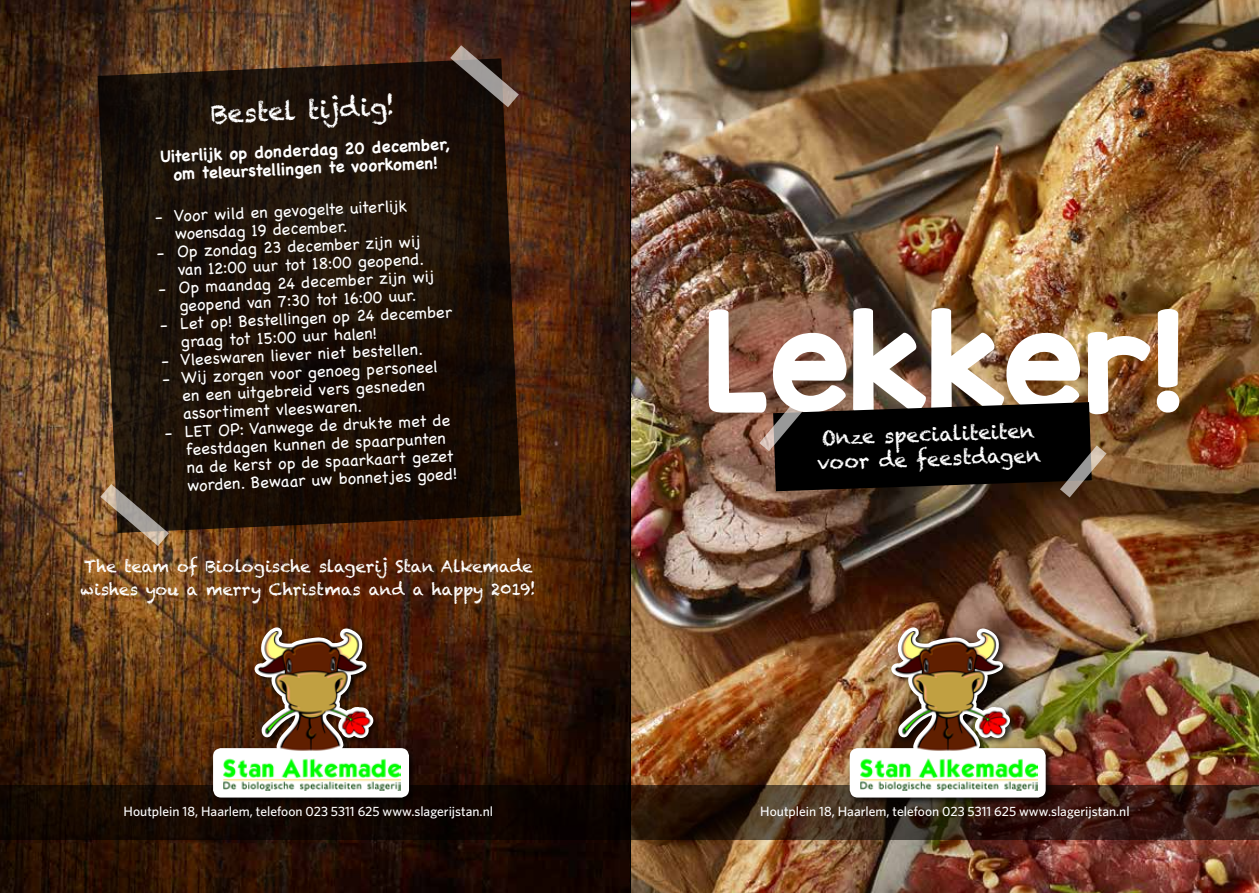
<style>
.page{position:relative;width:1259px;height:893px;background:#fff}
.page>*{position:absolute;margin:0;border:0;box-sizing:border-box;transform-origin:0 0}
.t1{font:118.35px "KG Red Hands";letter-spacing:-.01em;color:#fff}
.t2{font:25.5px "Chalkduster";color:#fff}
.t3{font:20.1px/24.3px "Chalkduster";color:#fff}
.t4{font:16.5px/18px "Chalkboard";color:#fff}
.t5{font:16.5px/23.2px "Chalkduster";letter-spacing:-.01em;color:#fff}
.t6{font:700 16.5px/18px "Chalkboard";color:#fff;text-align:center}
.t7{font:500 13.5px "Whitney";color:#fff}
</style>
<div class="page">
<img style="left:0;top:0;width:630px;height:893px">
<img style="left:630px;top:0;width:629px;height:893px">
<svg style="left:759px;top:399px;width:347px;height:98px;background:#231a14"></svg>
<svg style="left:0;top:785px;width:1259px;height:55px;background:#23120a"></svg>
<div style="left:210px;top:624px;width:207px;height:182px;background:#000;opacity:.75"></div>
<svg style="left:213px;top:627px;width:196px;height:170px"></svg>
<img style="left:222px;top:631px;width:178px;height:159px">
<div style="left:847px;top:624px;width:207px;height:182px;background:#000;opacity:.75"></div>
<img style="left:849px;top:627px;width:196px;height:170px">
<img style="left:859px;top:631px;width:178px;height:159px">
<svg style="left:98px;top:58px;width:423px;height:475px;background:#211309"></svg>
<svg style="left:450px;top:45px;width:69px;height:62px;background:#503f38"></svg>
<svg style="left:100px;top:484px;width:69px;height:62px;background:#6e5842"></svg>
<h2 class="t2" style="left:211px;top:98px;width:186px;rotate:-2deg">Bestel tijdig!</h2>
<p class="t6" style="left:159px;top:146px;width:292px;rotate:-2deg">Uiterlijk op donderdag 20 december, om teleurstellingen te voorkomen!</p>
<p class="t4" style="left:174px;top:205px;width:235px;text-indent:-19px;rotate:-2deg">- Voor wild en gevogelte uiterlijk woensdag 19 december.</p>
<p class="t4" style="left:156px;top:242px;width:268px;text-align:right;rotate:-2deg">- Op zondag 23 december zijn wij van 12:00 uur tot 18:00 geopend.</p>
<p class="t4" style="left:158px;top:278px;width:278px;text-align:center;rotate:-2deg">- Op maandag 24 december zijn wij geopend van 7:30 tot 16:00 uur.</p>
<p class="t4" style="left:180px;top:313px;width:274px;text-indent:-21px;rotate:-2deg">- Let op! Bestellingen op 24 december graag tot 15:00 uur halen!</p>
<p class="t4" style="left:161px;top:350px;width:263px;rotate:-2deg">- Vleeswaren liever niet bestellen.</p>
<p class="t4" style="left:181px;top:367px;width:258px;text-indent:-19px;rotate:-2deg">- Wij zorgen voor genoeg personeel en een uitgebreid vers gesneden assortiment vleeswaren.</p>
<p class="t4" style="left:185px;top:421px;width:272px;text-indent:-21px;rotate:-2deg">- LET OP: Vanwege de drukte met de feestdagen kunnen de spaarpunten na de kerst op de spaarkaart gezet worden. Bewaar uw bonnetjes goed!</p>
<p class="t5" style="left:81px;top:554px;width:457px">The team of Biologische slagerij Stan Alkemade wishes you a merry Christmas and a happy 2019!</p>
<h1 class="t1" style="left:705px;top:283px;width:480px">Lekker!</h1>
<p class="t3" style="left:816px;top:426px;width:225px;rotate:-2deg">Onze specialiteiten voor de feestdagen</p>
<p class="t7" style="left:124px;top:804px;width:371px">Houtplein 18, Haarlem, telefoon 023 5311 625 www.slagerijstan.nl</p>
<p class="t7" style="left:760px;top:804px;width:371px">Houtplein 18, Haarlem, telefoon 023 5311 625 www.slagerijstan.nl</p>
</div>
